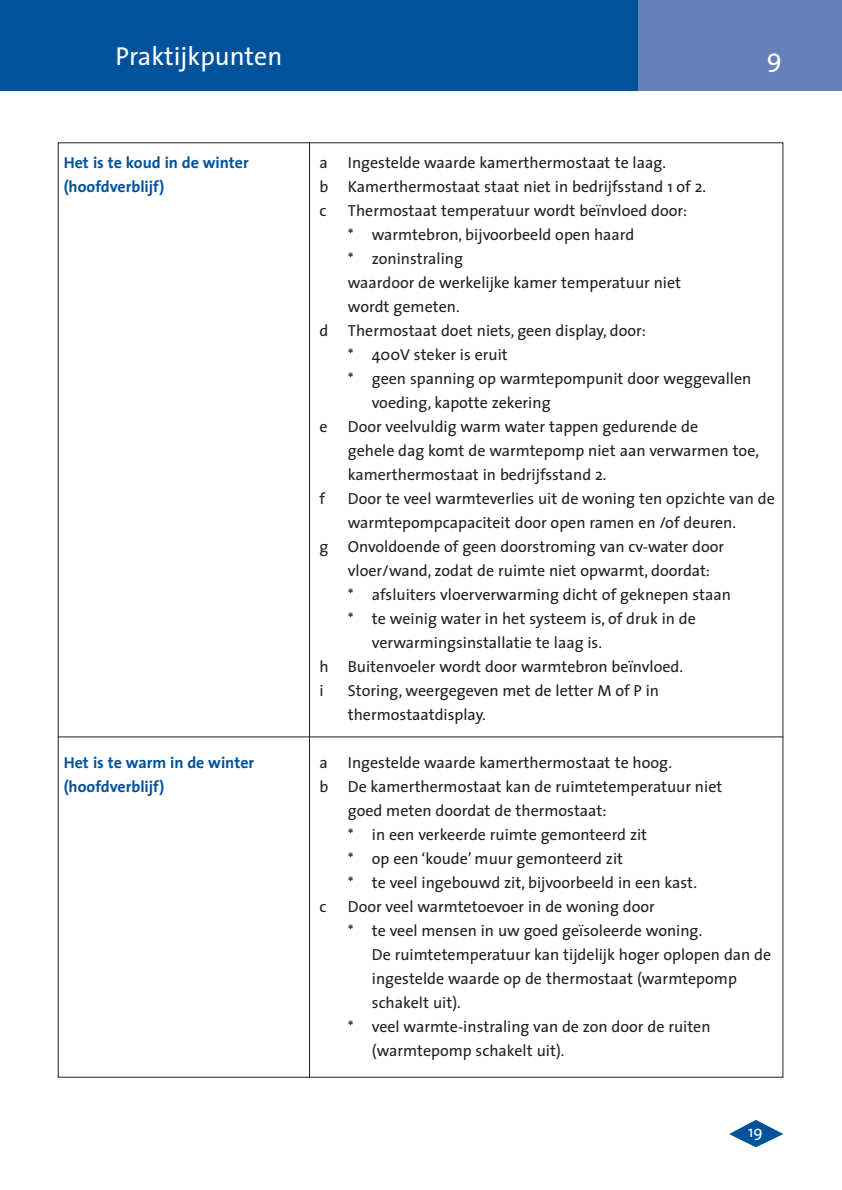
<style>
.page{position:relative;width:842px;height:1190px;background:#fff}
.page>*{position:absolute;margin:0;border:0;box-sizing:border-box;transform-origin:0 0}
.t1{font:26px "The Sans";color:#fff}
.t2{font:16px/24px "The Sans";color:#231f1f}
.t3{font:700 16px/24px "The Sans";color:#00529b}
.t4{font:16px "The Sans";color:#fff}
</style>
<div class="page">
<div style="left:638px;top:0;width:204px;height:91px;background:#6581ba"></div>
<div style="left:0;top:0;width:638px;height:91px;background:#00529b"></div>
<svg style="left:729px;top:1120px;width:54px;height:27px"></svg>
<hr style="left:58px;top:736px;width:725px;height:1px;background:#231f1f">
<hr style="left:309px;top:142px;width:1px;height:936px;background:#231f1f">
<h1 class="t1" style="left:116px;top:46px;width:168px">Praktijkpunten</h1>
<h1 class="t1" style="left:767px;top:49px;width:17px">9</h1>
<p class="t3" style="left:64px;top:152px;width:187px">Het is te koud in de winter (hoofdverblijf)</p>
<p class="t3" style="left:64px;top:752px;width:192px">Het is te warm in de winter (hoofdverblijf)</p>
<p class="t2" style="left:319px;top:152px;width:388px;text-indent:28px">Ingestelde waarde kamerthermostaat te laag.<br>b Kamerthermostaat staat niet in bedrijfsstand 1 of 2. c</p>
<p class="t2" style="left:319px;top:152px;width:10px">a</p>
<p class="t2" style="left:348px;top:200px;width:341px">Thermostaat temperatuur wordt beïnvloed door:</p>
<p class="t2" style="left:348px;top:224px;width:288px">* warmtebron, bijvoorbeeld open haard</p>
<p class="t2" style="left:348px;top:248px;width:117px">* zoninstraling</p>
<p class="t2" style="left:348px;top:272px;width:335px">waardoor de werkelijke kamer temperatuur niet</p>
<p class="t2" style="left:348px;top:296px;width:113px">wordt gemeten.</p>
<p class="t2" style="left:319px;top:320px;width:328px">d Thermostaat doet niets, geen display, door:</p>
<p class="t2" style="left:348px;top:344px;width:162px">* 400V steker is eruit</p>
<p class="t2" style="left:348px;top:368px;width:405px">* geen spanning op warmtepompunit door weggevallen</p>
<p class="t2" style="left:372px;top:392px;width:180px">voeding, kapotte zekering</p>
<p class="t2" style="left:319px;top:416px;width:10px">e</p>
<p class="t2" style="left:348px;top:416px;width:413px">Door veelvuldig warm water tappen gedurende de<br>gehele dag komt de warmtepomp niet aan verwarmen toe, kamerthermostaat in bedrijfsstand 2.</p>
<p class="t2" style="left:319px;top:488px;width:7px">f</p>
<p class="t2" style="left:348px;top:488px;width:428px">Door te veel warmteverlies uit de woning ten opzichte van de</p>
<p class="t2" style="left:348px;top:512px;width:390px">warmtepompcapaciteit door open ramen en /of deuren.</p>
<p class="t2" style="left:319px;top:536px;width:406px">g Onvoldoende of geen doorstroming van cv-water door</p>
<p class="t2" style="left:348px;top:560px;width:364px">vloer/wand, zodat de ruimte niet opwarmt, doordat:</p>
<p class="t2" style="left:348px;top:584px;width:385px">* afsluiters vloerverwarming dicht of geknepen staan</p>
<p class="t2" style="left:348px;top:608px;width:350px">* te weinig water in het systeem is, of druk in de</p>
<p class="t2" style="left:372px;top:632px;width:232px">verwarmingsinstallatie te laag is.</p>
<p class="t2" style="left:319px;top:656px;width:365px">h Buitenvoeler wordt door warmtebron beïnvloed.</p>
<p class="t2" style="left:319px;top:680px;width:6px">i</p>
<p class="t2" style="left:348px;top:680px;width:313px">Storing, weergegeven met de letter M of P in thermostaatdisplay.</p>
<p class="t2" style="left:319px;top:752px;width:10px">a</p>
<p class="t2" style="left:348px;top:752px;width:326px">Ingestelde waarde kamerthermostaat te hoog.</p>
<p class="t2" style="left:319px;top:776px;width:404px">b De kamerthermostaat kan de ruimtetemperatuur niet</p>
<p class="t2" style="left:348px;top:800px;width:260px">goed meten doordat de thermostaat:</p>
<p class="t2" style="left:348px;top:824px;width:301px">* in een verkeerde ruimte gemonteerd zit</p>
<p class="t2" style="left:348px;top:848px;width:277px">* op een ‘koude’ muur gemonteerd zit</p>
<p class="t2" style="left:348px;top:872px;width:351px">* te veel ingebouwd zit, bijvoorbeeld in een kast.</p>
<p class="t2" style="left:319px;top:896px;width:8px">c</p>
<p class="t2" style="left:348px;top:896px;width:309px">Door veel warmtetoevoer in de woning door</p>
<p class="t2" style="left:348px;top:920px;width:356px">* te veel mensen in uw goed geïsoleerde woning.</p>
<p class="t2" style="left:372px;top:944px;width:401px">De ruimtetemperatuur kan tijdelijk hoger oplopen dan de</p>
<p class="t2" style="left:372px;top:968px;width:367px">ingestelde waarde op de thermostaat (warmtepomp</p>
<p class="t2" style="left:372px;top:992px;width:90px">schakelt uit).</p>
<p class="t2" style="left:348px;top:1016px;width:364px">* veel warmte-instraling van de zon door de ruiten</p>
<p class="t2" style="left:372px;top:1040px;width:194px">(warmtepomp schakelt uit).</p>
<p class="t4" style="left:748px;top:1126px;width:16px">19</p>
</div>
